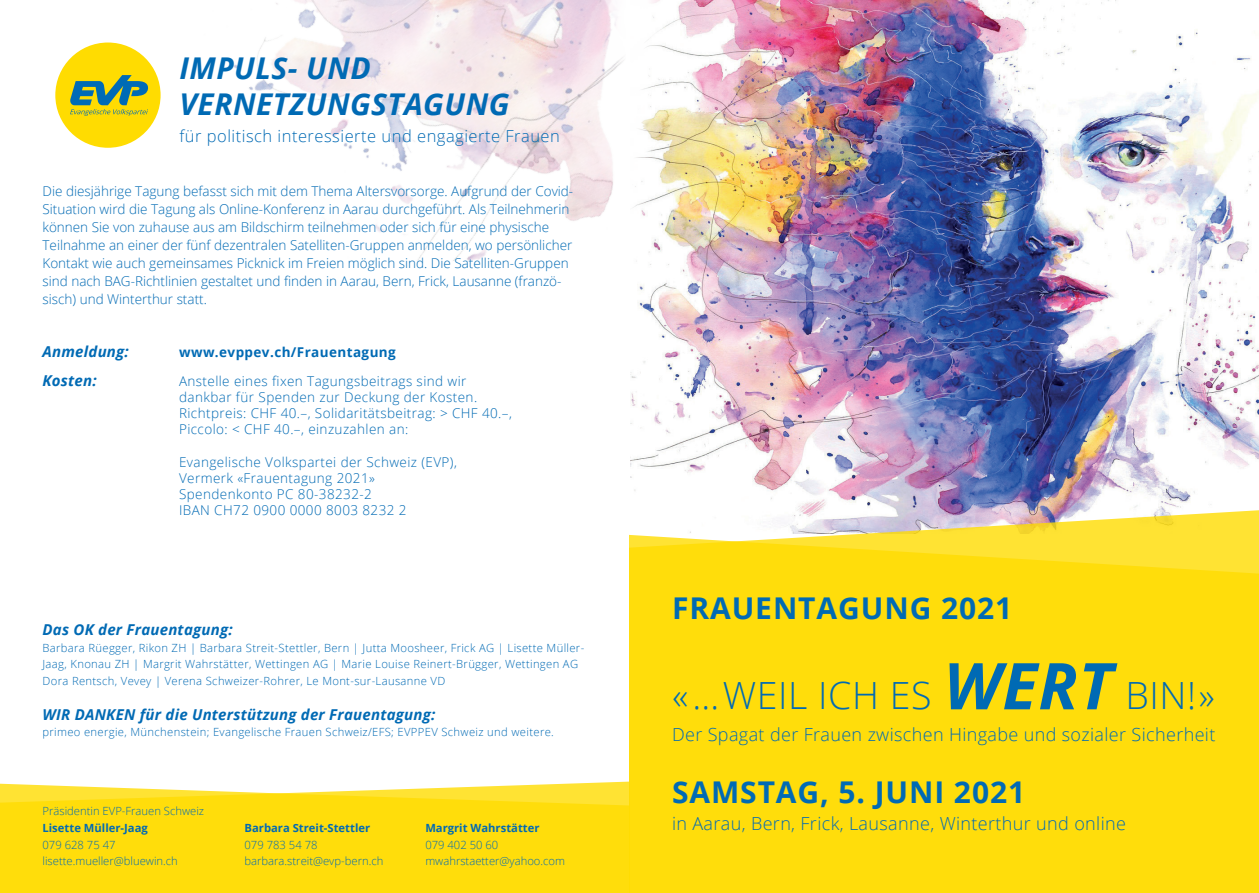
<style>
.page{position:relative;width:1259px;height:893px;background:#fff}
.page>*{position:absolute;margin:0;border:0;box-sizing:border-box;transform-origin:0 0}
.t1{font:300 37.5px "Open Sans";letter-spacing:.015em;color:#006ab4}
.t2{font:700 30px "Open Sans";letter-spacing:.03em;color:#006ab4}
.t3{font:italic 700 30px/36px "Open Sans";letter-spacing:.015em;color:#006ab4}
.t4{font:300 18px "Open Sans";letter-spacing:.02em;color:#006ab4}
.t5{font:300 16.5px "Open Sans";letter-spacing:.03em;color:#006ab4}
.t6{font:italic 700 15px "Open Sans";letter-spacing:.015em;color:#006ab4}
.t7{font:300 13.5px/18px "Open Sans";color:#006ab4}
.t8{font:300 13.5px/16.2px "Open Sans";letter-spacing:.03em;color:#006ab4}
.t9{font:700 13.5px "Open Sans";letter-spacing:.03em;color:#006ab4}
.t10{font:300 11.25px/16.5px "Open Sans";letter-spacing:.03em;color:#006ab4}
.t11{font:300 11.25px/16.5px "Open Sans";color:#006ab4}
.t12{font:700 11.25px "Open Sans";color:#006ab4}
.s1{font-weight:700;font-style:italic;font-size:64.5px}
</style>
<div class="page">
<img style="left:630px;top:0;width:629px;height:506px">
<img style="left:113px;top:0;width:511px;height:261px">
<div style="left:55px;top:43px;width:106px;height:105px;background:#ffdc01;border-radius:50%"></div>
<svg style="left:70px;top:75px;width:78px;height:41px"></svg>
<img style="left:789px;top:506px;width:470px;height:24px">
<svg style="left:629px;top:530px;width:630px;height:363px;background:#fedd0f"></svg>
<svg style="left:0;top:781px;width:629px;height:112px;background:#ffdf1e"></svg>
<h2 class="t3" style="left:179px;top:49px;width:331px">IMPULS- UND<br>VERNETZUNGSTAGUNG</h2>
<p class="t5" style="left:179px;top:124px;width:382px">für politisch interessierte und engagierte Frauen</p>
<p class="t7" style="left:43px;top:182px;width:532px">Die diesjährige Tagung befasst sich mit dem Thema Altersvorsorge. Aufgrund der Covid-Situation wird die Tagung als Online-Konferenz in Aarau durchgeführt. Als Teilnehmerin können Sie von zuhause aus am Bildschirm teilnehmen oder sich für eine physische Teilnahme an einer der fünf dezentralen Satelliten-Gruppen anmelden, wo persönlicher Kontakt wie auch gemeinsames Picknick im Freien möglich sind. Die Satelliten-Gruppen sind nach BAG-Richtlinien gestaltet und finden in Aarau, Bern, Frick, Lausanne (franzö&shy;sisch) und Winterthur statt.</p>
<p class="t6" style="left:43px;top:341px;width:88px">Anmeldung:</p>
<p class="t9" style="left:179px;top:343px;width:218px">www.evppev.ch/Frauentagung</p>
<p class="t6" style="left:43px;top:370px;width:56px">Kosten:</p>
<p class="t8" style="left:179px;top:372px;width:334px">Anstelle eines fixen Tagungsbeitrags sind wir dankbar für Spenden zur Deckung der Kosten.<br>Richtpreis: CHF 40.–, Solidaritätsbeitrag: &gt; CHF 40.–, Piccolo: &lt; CHF 40.–, einzuzahlen an:</p>
<p class="t8" style="left:179px;top:453px;width:279px">Evangelische Volkspartei der Schweiz (EVP), Vermerk «Frauentagung 2021» Spendenkonto PC 80-38232-2<br>IBAN CH72 0900 0000 8003 8232 2</p>
<p class="t6" style="left:43px;top:619px;width:192px">Das OK der Frauentagung:</p>
<p class="t10" style="left:43px;top:639px;width:543px">Barbara Rüegger, Rikon ZH | Barbara Streit-Stettler, Bern | Jutta Moosheer, Frick AG | Lisette Müller-<br>Jaag, Knonau ZH | Margrit Wahrstätter, Wettingen AG | Marie Louise Reinert-Brügger, Wettingen AG<br>Dora Rentsch, Vevey | Verena Schweizer-Rohrer, Le Mont-sur-Lausanne VD</p>
<p class="t6" style="left:43px;top:704px;width:394px">WIR DANKEN für die Unterstützung der Frauentagung:</p>
<p class="t10" style="left:43px;top:724px;width:513px">primeo energie, Münchenstein; Evangelische Frauen Schweiz/EFS; EVPPEV Schweiz und weitere.</p>
<p class="t11" style="left:43px;top:803px;width:163px">Präsidentin EVP-Frauen Schweiz</p>
<p class="t12" style="left:43px;top:820px;width:107px">Lisette Müller-Jaag</p>
<p class="t11" style="left:43px;top:836px;width:137px">079 628 75 47 lisette.mueller@bluewin.ch</p>
<p class="t12" style="left:244px;top:820px;width:127px">Barbara Streit-Stettler</p>
<p class="t11" style="left:244px;top:836px;width:140px">079 783 54 78 barbara.streit@evp-bern.ch</p>
<p class="t12" style="left:425px;top:820px;width:116px">Margrit Wahrstätter</p>
<p class="t11" style="left:425px;top:836px;width:141px">079 402 50 60 mwahrstaetter@yahoo.com</p>
<h2 class="t2" style="left:672px;top:587px;width:342px">FRAUENTAGUNG 2021</h2>
<h1 class="t1" style="left:672px;top:670px;width:544px">«… WEIL ICH ES <span class="s1">WERT</span> BIN!»</h1>
<h3 class="t4" style="left:672px;top:722px;width:545px">Der Spagat der Frauen zwischen Hingabe und sozialer Sicherheit</h3>
<h2 class="t2" style="left:672px;top:771px;width:355px">SAMSTAG, 5. JUNI 2021</h2>
<h3 class="t4" style="left:672px;top:811px;width:455px">in Aarau, Bern, Frick, Lausanne, Winterthur und online</h3>
</div>
